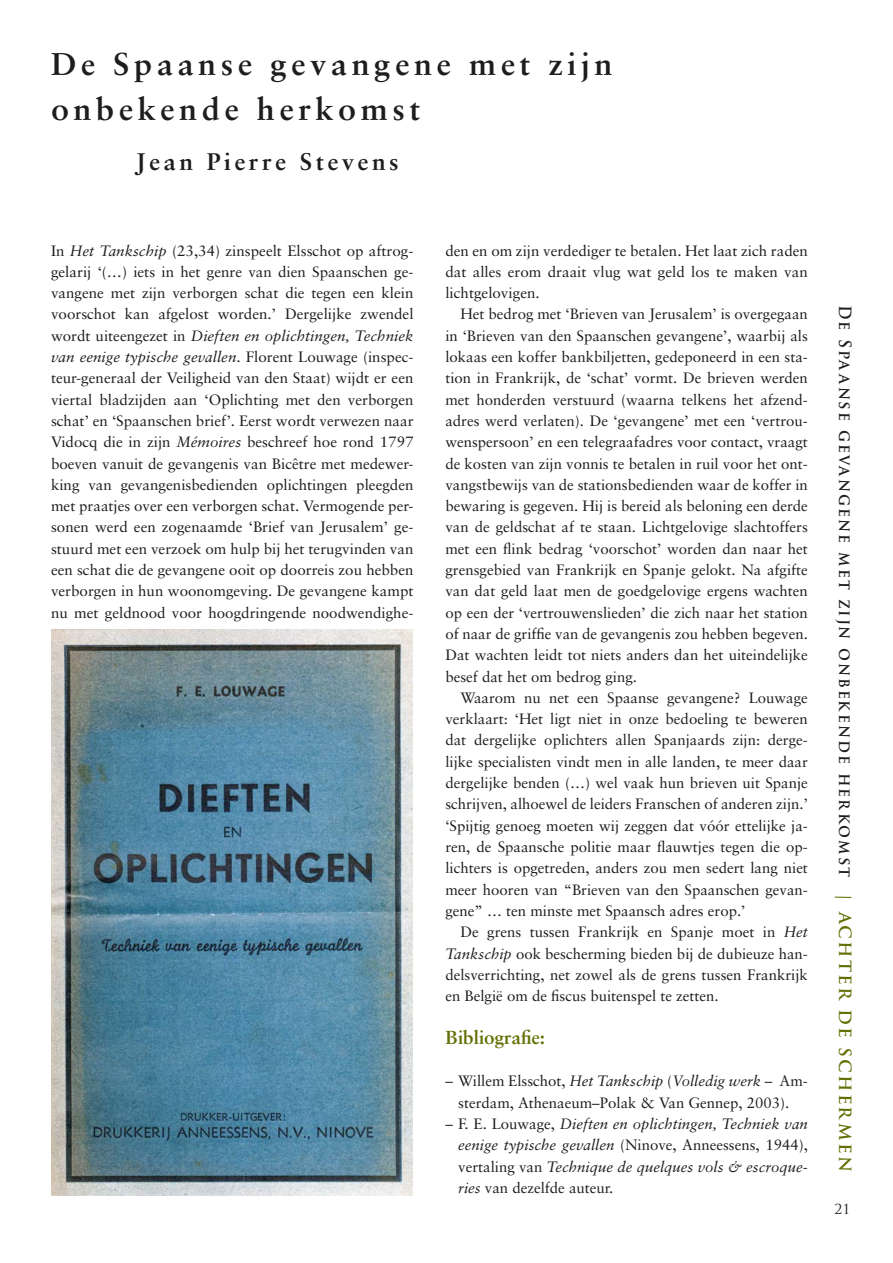
<style>
.page{position:relative;width:893px;height:1263px;background:#fff}
.page>*{position:absolute;margin:0;border:0;box-sizing:border-box;transform-origin:0 0}
.t1{font:700 31.5px/45px "Sabon LT";letter-spacing:.14em;color:#1d1d1b}
.t2{font:700 24px "Sabon LT";letter-spacing:.14em;color:#1d1d1b}
.t3{font:700 18.9px "Sabon LT";color:#636f03}
.t4{font:700 16.5px "Trajan Pro";color:#1d1d1b;scale:.94 1}
.t5{font:15px/21.3px "Sabon LT";color:#1d1d1b;text-align:justify}
.t6{font:italic 15px/21.3px "Sabon LT";color:#1d1d1b;text-align:justify}
.t7{font:13.5px "Trajan Pro";color:#1d1d1b}
.s1{font-style:italic}
.s2{font-style:normal}
.s3{color:#636f03}
</style>
<div class="page">
<img style="left:51px;top:629px;width:361px;height:566px">
<h1 class="t1" style="left:51px;top:41px;width:563px">De Spaanse gevangene met zijn onbekende herkomst</h1>
<h2 class="t2" style="left:136px;top:147px;width:264px">Jean Pierre Stevens</h2>
<p class="t5" style="left:51px;top:239px;width:364px">In <span class="s1">Het Tankschip</span> (23,34) zinspeelt Elsschot op aftrog&shy;gelarij ‘(…) iets in het genre van dien Spaanschen ge&shy;vangene met zijn verborgen schat die tegen een klein voorschot kan afgelost worden.’ Dergelijke zwendel wordt uiteengezet in <span class="s1">Dieften en oplichtingen, Techniek van eenige typische gevallen</span>. Florent Louwage (inspec&shy;teur-generaal der Veiligheid van den Staat) wijdt er een viertal bladzijden aan ‘Oplichting met den verborgen schat’ en ‘Spaanschen brief’. Eerst wordt verwezen naar Vidocq die in zijn <span class="s1">Mémoires</span> beschreef hoe rond 1797 boeven vanuit de gevangenis van Bicêtre met medewer&shy;king van gevangenisbedienden oplichtingen pleegden met praatjes over een verborgen schat. Vermogende per&shy;sonen werd een zogenaamde ‘Brief van Jerusalem’ ge&shy;stuurd met een verzoek om hulp bij het terugvinden van een schat die de gevangene ooit op doorreis zou hebben verborgen in hun woonomgeving. De gevangene kampt nu met geldnood voor hoogdringende noodwendighe-</p>
<p class="t5" style="left:445px;top:239px;width:364px">den en om zijn verdediger te betalen. Het laat zich raden dat alles erom draait vlug wat geld los te maken van lichtgelovigen.</p>
<p class="t5" style="left:445px;top:303px;width:364px;text-indent:15px">Het bedrog met ‘Brieven van Jerusalem’ is overgegaan in ‘Brieven van den Spaanschen gevangene’, waarbij als lokaas een koffer bankbiljetten, gedeponeerd in een sta&shy;tion in Frankrijk, de ‘schat’ vormt. De brieven werden met honderden verstuurd (waarna telkens het afzend&shy;adres werd verlaten). De ‘gevangene’ met een ‘vertrou&shy;wenspersoon’ en een telegraafadres voor contact, vraagt de kosten van zijn vonnis te betalen in ruil voor het ont&shy;vangstbewijs van de stationsbedienden waar de koffer in bewaring is gegeven. Hij is bereid als beloning een derde van de geldschat af te staan. Lichtgelovige slachtoffers met een flink bedrag ‘voorschot’ worden dan naar het grensgebied van Frankrijk en Spanje gelokt. Na afgifte van dat geld laat men de goedgelovige ergens wachten op een der ‘vertrouwenslieden’ die zich naar het station of naar de griffie van de gevangenis zou hebben begeven.<br>Dat wachten leidt tot niets anders dan het uiteindelijke besef dat het om bedrog ging.</p>
<p class="t5" style="left:445px;top:687px;width:364px;text-indent:15px">Waarom nu net een Spaanse gevangene? Louwage verklaart: ‘Het ligt niet in onze bedoeling te beweren dat dergelijke oplichters allen Spanjaards zijn: derge&shy;lijke specialisten vindt men in alle landen, te meer daar dergelijke benden (…) wel vaak hun brieven uit Spanje schrijven, alhoewel de leiders Franschen of anderen zijn.’ ‘Spijtig genoeg moeten wij zeggen dat vóór ettelijke ja&shy;ren, de Spaansche politie maar flauwtjes tegen die op&shy;lichters is opgetreden, anders zou men sedert lang niet meer hooren van “Brieven van den Spaanschen gevan&shy;gene” … ten minste met Spaansch adres erop.’</p>
<p class="t5" style="left:445px;top:921px;width:364px;text-indent:15px">De grens tussen Frankrijk en Spanje moet in <span class="s1">Het Tankschip</span> ook bescherming bieden bij de dubieuze han&shy;delsverrichting, net zowel als de grens tussen Frankrijk en België om de fiscus buitenspel te zetten.</p>
<p class="t3" style="left:445px;top:1025px;width:101px">Bibliografie:</p>
<p class="t5" style="left:445px;top:1070px;width:364px;text-align:center">– Willem Elsschot, <span class="s1">Het Tankschip</span> (<span class="s1">Volledig werk</span> – Am&shy;sterdam, Athenaeum–Polak &amp; Van Gennep, 2003).</p>
<p class="t6" style="left:458px;top:1113px;width:351px;text-indent:-13px"><span class="s2">– F. E. Louwage,</span> Dieften en oplichtingen, Techniek van eenige typische gevallen <span class="s2">(Ninove, Anneessens, 1944), vertaling van</span> Technique de quelques vols &amp; escroque&shy;ries <span class="s2">van dezelfde auteur.</span></p>
<p class="t4" style="left:855px;top:305px;width:925px;rotate:90deg">De Spaanse gevangene met zijn onbekende herkomst <span class="s3">| ACHTER DE SCHERMEN</span></p>
<p class="t7" style="left:835px;top:1200px;width:17px">21</p>
</div>
